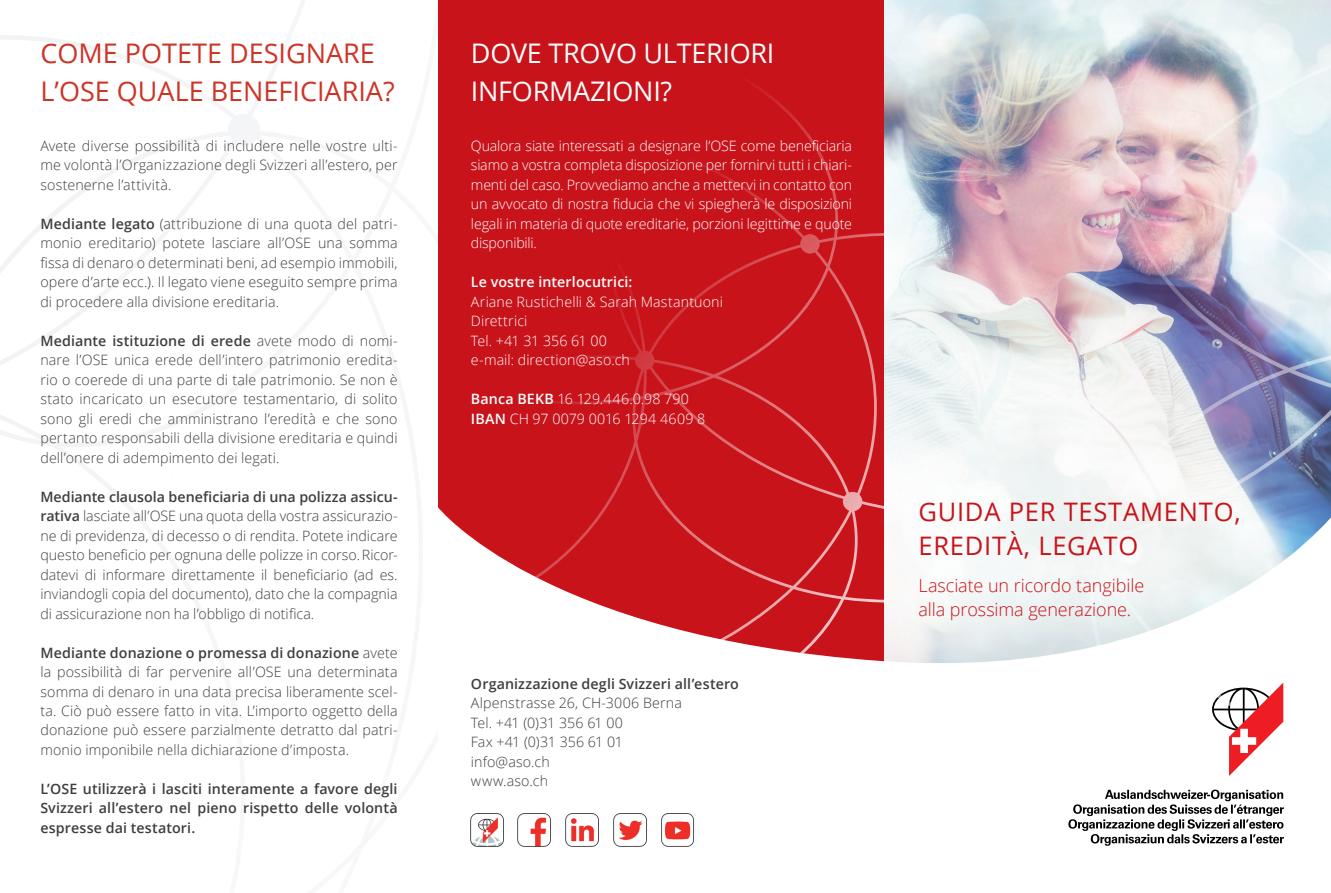
<style>
.page{position:relative;width:1331px;height:893px;background:#fff}
.page>*{position:absolute;margin:0;border:0;box-sizing:border-box;transform-origin:0 0}
.t1{font:27px/37.5px "Open Sans";color:#cd3426}
.t2{font:27px/37.5px "Open Sans";letter-spacing:-.01em;color:#fff}
.t3{font:25.5px/34.5px "Open Sans";letter-spacing:.03em;color:#c8131b}
.t4{font:300 18px/24px "Open Sans";letter-spacing:-.005em;color:#c8131b}
.t5{font:300 14.25px/19.5px "Open Sans";letter-spacing:.005em;color:#3e3e3f;text-align:justify}
.t6{font:300 14.25px/19.5px "Open Sans";letter-spacing:.005em;color:#fff}
.t7{font:600 14.25px/19.5px "Open Sans";letter-spacing:.01em;color:#3e3e3f;text-align:justify}
.t8{font:600 14.25px "Open Sans";letter-spacing:.005em;color:#fff}
.s1{font-weight:600}
</style>
<div class="page">
<svg style="left:1212px;top:706px;width:71px;height:70px"></svg>
<svg style="left:1068px;top:790px;width:216px;height:56px"></svg>
<img style="left:884px;top:0;width:447px;height:706px">
<img style="left:565px;top:813px;width:34px;height:34px">
<img style="left:470px;top:813px;width:34px;height:34px">
<img style="left:613px;top:813px;width:34px;height:34px">
<img style="left:661px;top:813px;width:33px;height:34px">
<img style="left:517px;top:813px;width:34px;height:34px">
<svg style="left:438px;top:0;width:446px;height:662px;fill:#c8131b"></svg>
<svg style="left:0;top:35px;width:191px;height:558px"></svg>
<h1 class="t1" style="left:40px;top:34px;width:356px">COME POTETE DESIGNARE<br>L’OSE QUALE BENEFICIARIA?</h1>
<p class="t5" style="left:40px;top:135px;width:359px">Avete diverse possibilità di includere nelle vostre ulti&shy;me volontà l’Organizzazione degli Svizzeri all’estero, per sostenerne l’attività.</p>
<p class="t5" style="left:40px;top:213px;width:359px"><span class="s1">Mediante legato</span> (attribuzione di una quota del patri&shy;monio ereditario) potete lasciare all’OSE una somma fissa di denaro o determinati beni, ad esempio immobili, opere d’arte ecc.). Il legato viene eseguito sempre prima di procedere alla divisione ereditaria.</p>
<p class="t5" style="left:40px;top:330px;width:359px"><span class="s1">Mediante istituzione di erede</span> avete modo di nomi&shy;nare l’OSE unica erede dell’intero patrimonio eredita&shy;rio o coerede di una parte di tale patrimonio. Se non è stato incaricato un esecutore testamentario, di solito sono gli eredi che amministrano l’eredità e che sono pertanto responsabili della divisione ereditaria e quindi dell’onere di adempimento dei legati.</p>
<p class="t5" style="left:40px;top:486px;width:359px"><span class="s1">Mediante clausola beneficiaria di una polizza assicu&shy;rativa</span> lasciate all’OSE una quota della vostra assicurazio&shy;ne di previdenza, di decesso o di rendita. Potete indicare questo beneficio per ognuna delle polizze in corso.Ricor&shy;datevi di informare direttamente il beneficiario (ad es. inviandogli copia del documento), dato che la compagnia di assicurazione non ha l’obbligo di notifica.</p>
<p class="t5" style="left:40px;top:642px;width:359px"><span class="s1">Mediante donazione o promessa di donazione</span> avete la possibilità di far pervenire all’OSE una determinata somma di denaro in una data precisa liberamente scel&shy;ta. Ciò può essere fatto in vita. L’importo oggetto della donazione può essere parzialmente detratto dal patri&shy;monio imponibile nella dichiarazione d’imposta.</p>
<p class="t7" style="left:40px;top:779px;width:359px">L’OSE utilizzerà i lasciti interamente a favore degli Svizzeri all’estero nel pieno rispetto delle volontà espresse dai testatori.</p>
<h1 class="t2" style="left:471px;top:34px;width:305px">DOVE TROVO ULTERIORI<br>INFORMAZIONI?</h1>
<p class="t6" style="left:471px;top:135px;width:383px;text-align:justify">Qualora siate interessati a designare l’OSE come beneficiaria siamo a vostra completa disposizione per fornirvi tutti i chiari&shy;menti del caso. Provvediamo anche a mettervi in contatto con un avvocato di nostra fiducia che vi spiegherà le disposizioni legali in materia di quote ereditarie, porzioni legittime e quote disponibili.</p>
<p class="t8" style="left:471px;top:272px;width:163px">Le vostre interlocutrici:</p>
<p class="t6" style="left:471px;top:291px;width:253px">Ariane Rustichelli &amp; Sarah Mastantuoni<br>Direttrici<br>Tel. +41 31 356 61 00<br>e-mail: direction@aso.ch</p>
<p class="t6" style="left:471px;top:389px;width:236px"><span class="s1">Banca BEKB</span> 16 129.446.0.98 790<br><span class="s1">IBAN</span> CH 97 0079 0016 1294 4609 8</p>
<p class="t7" style="left:471px;top:673px;width:270px">Organizzazione degli Svizzeri all’estero</p>
<p class="t5" style="left:471px;top:693px;width:212px;text-align:left">Alpenstrasse 26, CH-3006 Berna<br>Tel. +41 (0)31 356 61 00<br>Fax +41 (0)31 356 61 01 info@aso.ch<br>www.aso.ch</p>
<h2 class="t3" style="left:918px;top:494px;width:324px">GUIDA PER TESTAMENTO,<br>EREDITÀ, LEGATO</h2>
<p class="t4" style="left:918px;top:573px;width:227px">Lasciate un ricordo tangibile alla prossima generazione.</p>
</div>
